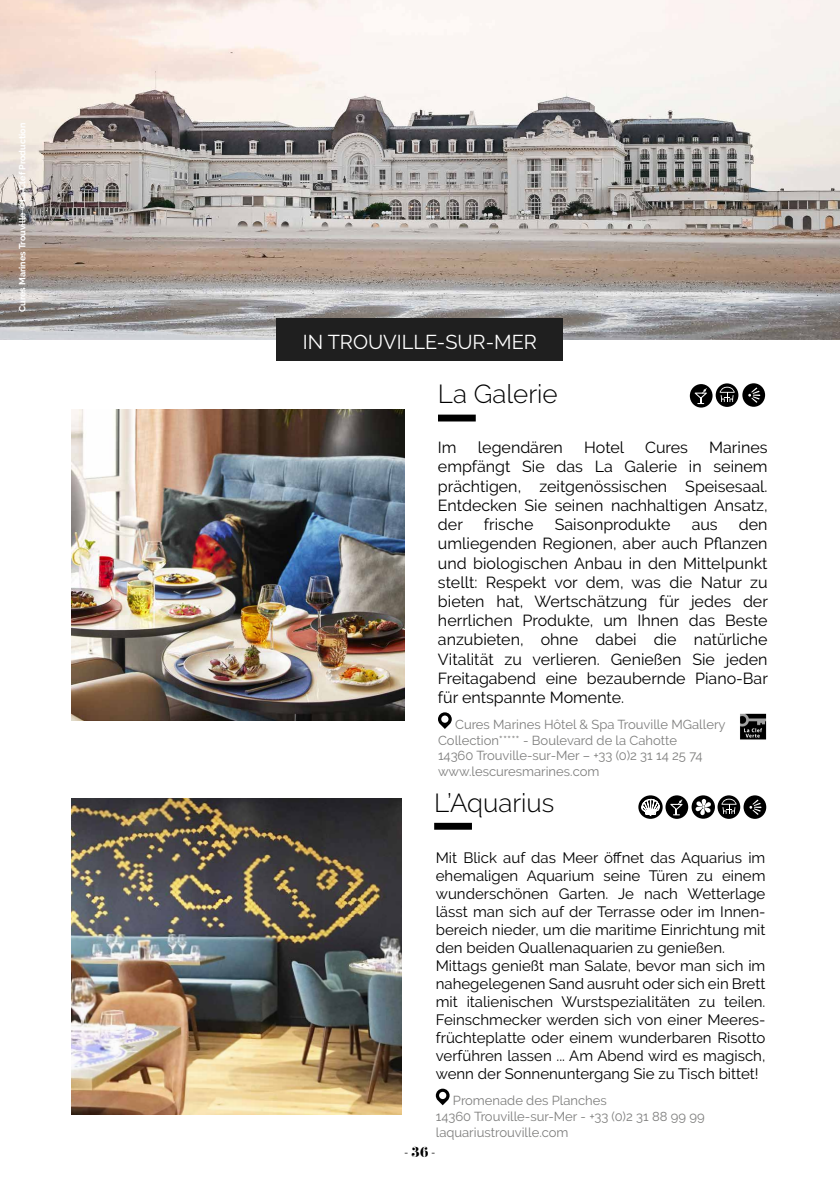
<style>
.page{position:relative;width:840px;height:1191px;background:#fff}
.page>*{position:absolute;margin:0;border:0;box-sizing:border-box;transform-origin:0 0}
.t1{font:300 26px "Raleway";color:#000}
.t2{font:20px "Raleway";color:#fff}
.t3{font:16px/19.2px "Raleway";color:#000;text-align:justify}
.t4{font:15px/18px "Raleway";color:#000}
.t5{font:14px "Pistilli";color:#000}
.t6{font:13px/15.6px "Raleway";color:#7e7e7d}
.t7{font:700 9px "Raleway";color:#fff}
</style>
<div class="page">
<img style="left:0;top:0;width:839px;height:340px">
<img style="left:72px;top:409px;width:332px;height:311px">
<img style="left:72px;top:798px;width:329px;height:316px">
<div style="left:434px;top:823px;width:37px;height:6px;background:#000"></div>
<svg style="left:665px;top:795px;width:22px;height:24px"></svg>
<svg style="left:670px;top:799px;width:12px;height:16px"></svg>
<svg style="left:717px;top:795px;width:22px;height:24px"></svg>
<svg style="left:721px;top:798px;width:15px;height:16px"></svg>
<div style="left:743px;top:795px;width:22px;height:24px;background:#000;border-radius:50%"></div>
<svg style="left:749px;top:799px;width:12px;height:16px"></svg>
<svg style="left:691px;top:795px;width:23px;height:23px"></svg>
<svg style="left:695px;top:799px;width:15px;height:16px"></svg>
<svg style="left:638px;top:795px;width:24px;height:24px"></svg>
<svg style="left:641px;top:796px;width:18px;height:22px"></svg>
<div style="left:276px;top:318px;width:287px;height:43px;background:#1f1f1f"></div>
<div style="left:438px;top:414px;width:37px;height:7px;background:#000"></div>
<svg style="left:438px;top:712px;width:13px;height:17px"></svg>
<svg style="left:689px;top:384px;width:23px;height:23px"></svg>
<svg style="left:694px;top:388px;width:12px;height:16px"></svg>
<svg style="left:715px;top:383px;width:23px;height:24px"></svg>
<svg style="left:719px;top:387px;width:15px;height:15px"></svg>
<div style="left:742px;top:383px;width:22px;height:24px;background:#000;border-radius:50%"></div>
<svg style="left:748px;top:387px;width:11px;height:16px"></svg>
<svg style="left:435px;top:1088px;width:14px;height:17px"></svg>
<img style="left:740px;top:713px;width:27px;height:27px">
<p class="t7" style="left:17px;top:312px;width:191px;rotate:-90deg">Cures Marines Trouville ©La Clef Production</p>
<h2 class="t2" style="left:302px;top:330px;width:235px">IN TROUVILLE-SUR-MER</h2>
<h1 class="t1" style="left:438px;top:379px;width:121px">La Galerie</h1>
<p class="t3" style="left:438px;top:438px;width:20px">Im</p>
<p class="t3" style="left:477px;top:438px;width:86px">legendären</p>
<p class="t3" style="left:584px;top:438px;width:42px">Hotel</p>
<p class="t3" style="left:644px;top:438px;width:44px">Cures</p>
<p class="t3" style="left:438px;top:438px;width:331px;text-indent:271px">Marines empfängt Sie das La Galerie in seinem prächtigen, zeitgenössischen Speisesaal.<br>Entdecken Sie seinen nachhaltigen Ansatz, der</p>
<p class="t3" style="left:483px;top:515px;width:51px">frische</p>
<p class="t3" style="left:554px;top:515px;width:117px">Saisonprodukte</p>
<p class="t3" style="left:691px;top:515px;width:28px">aus</p>
<p class="t3" style="left:438px;top:515px;width:331px;text-indent:301px">den umliegenden Regionen, aber auch Pflanzen und biologischen Anbau in den Mittelpunkt stellt: Respekt vor dem, was die Natur zu bieten hat, Wertschätzung für jedes der herrlichen Produkte, um Ihnen das Beste anzubieten, ohne dabei die natürliche Vitalität zu verlieren. Genießen Sie jeden Freitagabend eine bezaubernde Piano-Bar für entspannte Momente.</p>
<p class="t6" style="left:438px;top:716px;width:289px;text-indent:17px">Cures Marines Hôtel &amp; Spa Trouville MGallery Collection***** - Boulevard de la Cahotte<br>14360 Trouville-sur-Mer – +33 (0)2 31 14 25 74 www.lescuresmarines.com</p>
<h1 class="t1" style="left:434px;top:787px;width:122px">L’Aquarius</h1>
<p class="t4" style="left:435px;top:849px;width:331px">Mit Blick auf das Meer öffnet das Aquarius im ehemaligen Aquarium seine Türen zu einem wunderschönen Garten. Je nach Wetterlage lässt man sich auf der Terrasse oder im Innen&shy;bereich nieder, um die maritime Einrichtung mit den beiden Quallenaquarien zu genießen.<br>Mittags genießt man Salate, bevor man sich im nahegelegenen Sand ausruht oder sich ein Brett mit italienischen Wurstspezialitäten zu teilen.<br>Feinschmecker werden sich von einer Meeres&shy;früchteplatte oder einem wunderbaren Risotto verführen lassen ... Am Abend wird es magisch, wenn der Sonnenuntergang Sie zu Tisch bittet!</p>
<p class="t6" style="left:435px;top:1092px;width:270px;text-indent:17px">Promenade des Planches<br>14360 Trouville-sur-Mer - +33 (0)2 31 88 99 99 laquariustrouville.com</p>
<p class="t5" style="left:404px;top:1142px;width:33px">- 36 -</p>
</div>
